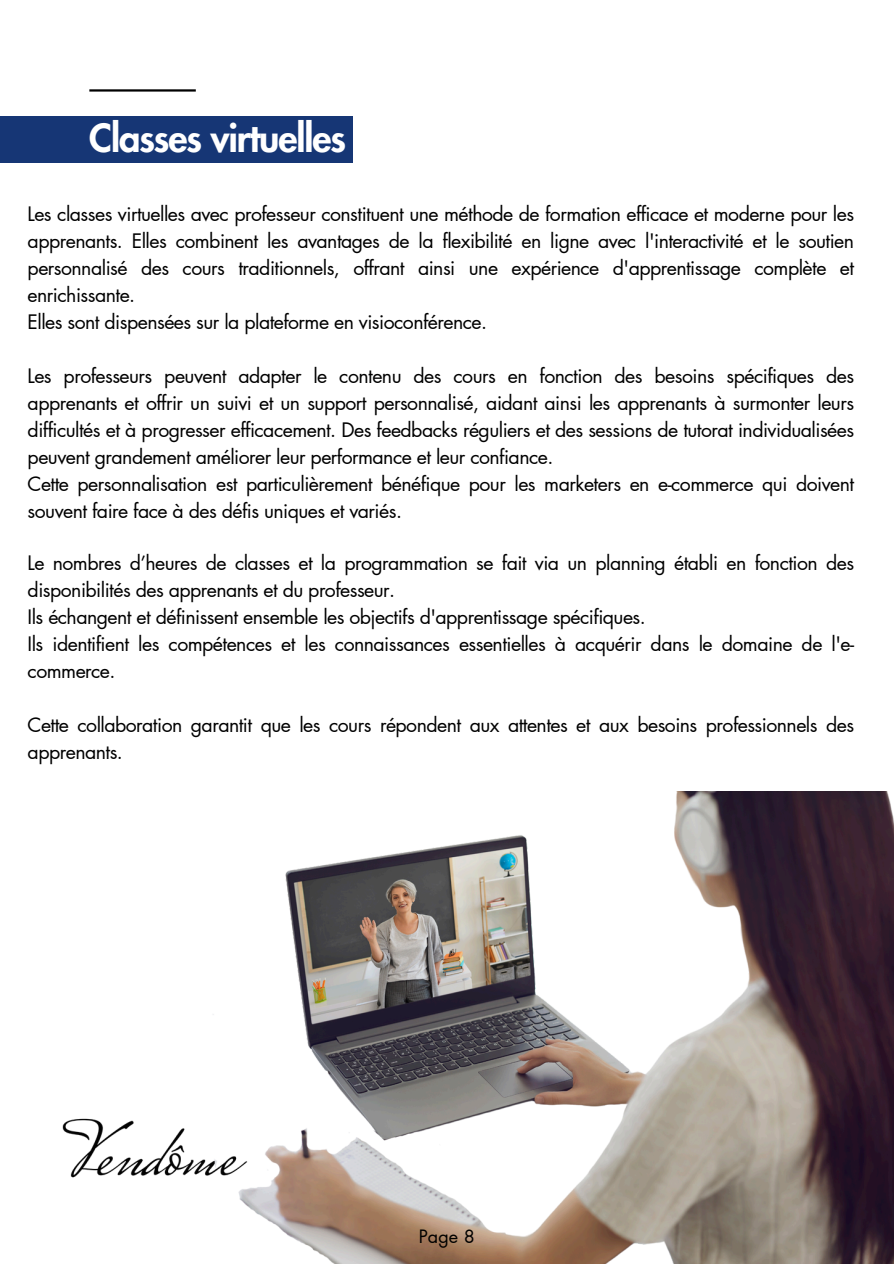
<style>
.page{position:relative;width:894px;height:1264px;background:#fff}
.page>*{position:absolute;margin:0;border:0;box-sizing:border-box;transform-origin:0 0}
.t1{font:800 37.95px "Futura LT Pro";letter-spacing:-.03em;color:#fff}
.t2{font:19.5px/27px "Futura LT Pro";letter-spacing:-.03em;color:#000}
.t3{font:18px "Futura LT Pro";color:#000}
</style>
<div class="page">
<img style="left:62px;top:1118px;width:117px;height:60px">
<hr style="left:89px;top:89px;width:107px;height:3px;background:#000">
<img style="left:179px;top:792px;width:714px;height:471px">
<div style="left:0;top:116px;width:353px;height:47px;background:#163675"></div>
<p class="t1" style="left:89px;top:120px;width:258px">Classes virtuelles</p>
<p class="t2" style="left:28px;top:201px;width:827px;text-align:justify">Les classes virtuelles avec professeur constituent une méthode de formation efficace et moderne pour les apprenants. Elles combinent les avantages de la flexibilité en ligne avec l'interactivité et le soutien personnalisé des cours traditionnels, offrant ainsi une expérience d'apprentissage complète et enrichissante.</p>
<h1 class="t2" style="left:28px;top:309px;width:461px">Elles sont dispensées sur la plateforme en visioconférence.</h1>
<p class="t2" style="left:28px;top:363px;width:827px;text-align:justify">Les professeurs peuvent adapter le contenu des cours en fonction des besoins spécifiques des apprenants et offrir un suivi et un support personnalisé, aidant ainsi les apprenants à surmonter leurs difficultés et à progresser efficacement. Des feedbacks réguliers et des sessions de tutorat individualisées peuvent grandement améliorer leur performance et leur confiance.</p>
<p class="t2" style="left:28px;top:471px;width:827px">Cette personnalisation est particulièrement bénéfique pour les marketers en e-commerce qui doivent souvent faire face à des défis uniques et variés.</p>
<p class="t2" style="left:28px;top:550px;width:827px">Le nombres d’heures de classes et la programmation se fait via un planning établi en fonction des disponibilités des apprenants et du professeur.</p>
<p class="t2" style="left:28px;top:604px;width:619px">Ils échangent et définissent ensemble les objectifs d'apprentissage spécifiques.</p>
<p class="t2" style="left:28px;top:631px;width:827px">Ils identifient les compétences et les connaissances essentielles à acquérir dans le domaine de l'e&shy;commerce.</p>
<p class="t2" style="left:28px;top:712px;width:827px">Cette collaboration garantit que les cours répondent aux attentes et aux besoins professionnels des apprenants.</p>
<p class="t3" style="left:419px;top:1227px;width:57px">Page 8</p>
</div>
